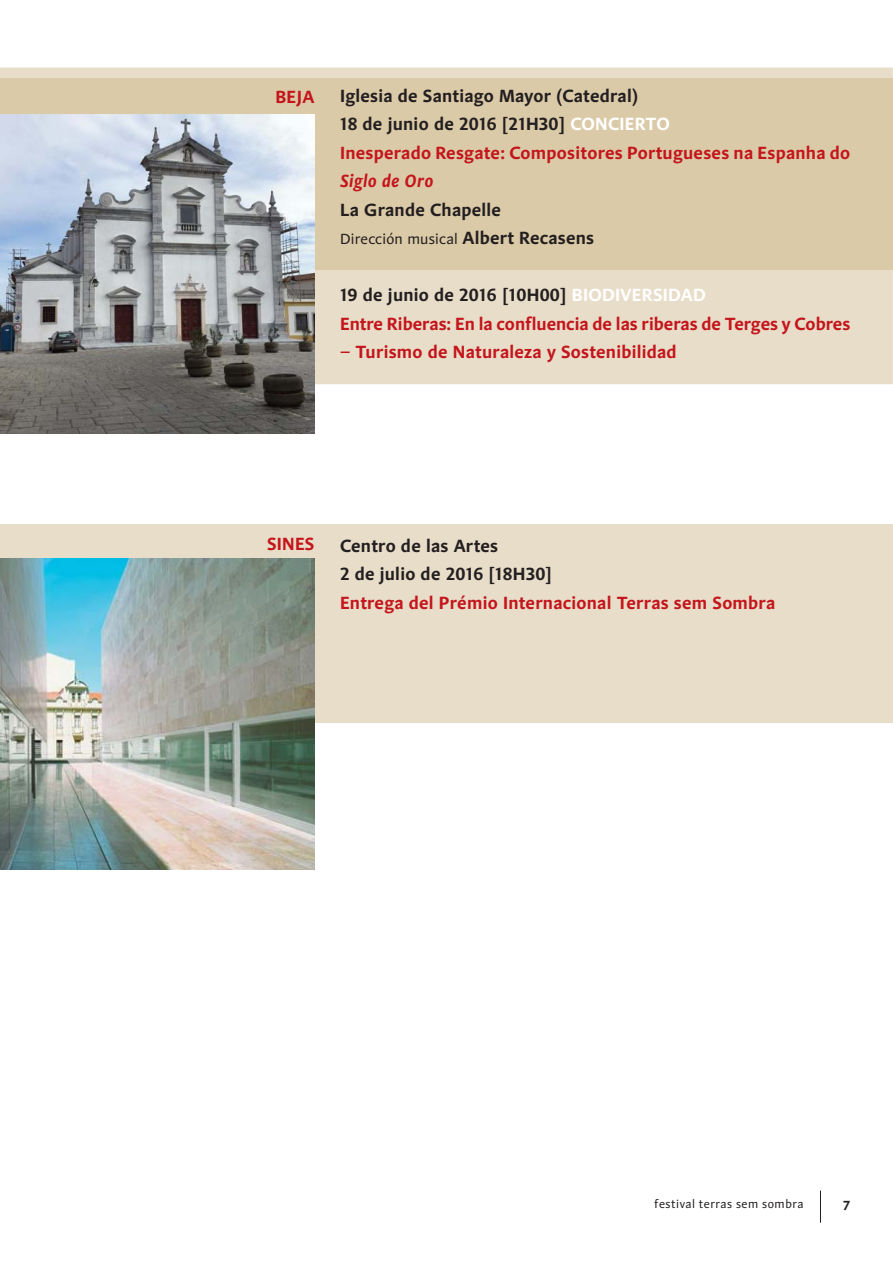
<style>
.page{position:relative;width:893px;height:1263px;background:#fff}
.page>*{position:absolute;margin:0;border:0;box-sizing:border-box;transform-origin:0 0}
.t1{font:700 18px/28.5px "Stella";letter-spacing:.015em;color:#c4151c}
.t2{font:700 18px/28.5px "Stella";letter-spacing:.015em;color:#231f20}
.t3{font:italic 700 18px "Stella";letter-spacing:.015em;color:#c4151c}
.t4{font:15px "Stella";letter-spacing:.015em;color:#231f20}
.t5{font:700 13.5px "Stella";color:#231f20}
.t6{font:12px "Stella";letter-spacing:.05em;color:#231f20}
.s1{color:#fff}
.s2{color:#c4151c}
.s3{font-weight:700;font-size:18px}
.s4{color:#231f20}
</style>
<div class="page">
<div style="left:0;top:68px;width:892px;height:316px;background:#e8ddc8"></div>
<div style="left:0;top:524px;width:892px;height:199px;background:#e8ddc8"></div>
<div style="left:0;top:78px;width:892px;height:192px;background:#dbcaa7"></div>
<hr style="left:820px;top:1191px;width:1px;height:32px;background:#231f20">
<img style="left:0;top:115px;width:314px;height:319px">
<img style="left:0;top:559px;width:314px;height:310px">
<p class="t1" style="left:275px;top:84px;width:41px">BEJA</p>
<p class="t2" style="left:340px;top:83px;width:512px">Iglesia de Santiago Mayor (Catedral)<br>18 de junio de 2016 [21H30] <span class="s1">CONCIERTO<br></span><span class="s2">Inesperado Resgate: Compositores Portugueses na Espanha do</span></p>
<p class="t3" style="left:340px;top:174px;width:95px">Siglo de Oro</p>
<p class="t2" style="left:340px;top:197px;width:163px">La Grande Chapelle</p>
<p class="t4" style="left:340px;top:233px;width:256px">Dirección musical <span class="s3">Albert Recasens</span></p>
<p class="t1" style="left:340px;top:282px;width:512px"><span class="s4">19 de junio de 2016 [10H00]</span> <span class="s1">BIODIVERSIDAD<br></span>Entre Riberas: En la confluencia de las riberas de Terges y Cobres</p>
<p class="t1" style="left:340px;top:339px;width:338px">– Turismo de Naturaleza y Sostenibilidad</p>
<p class="t1" style="left:267px;top:531px;width:49px">SINES</p>
<p class="t2" style="left:340px;top:533px;width:214px">Centro de las Artes<br>2 de julio de 2016 [18H30]</p>
<p class="t1" style="left:340px;top:590px;width:437px">Entrega del Prémio Internacional Terras sem Sombra</p>
<p class="t6" style="left:654px;top:1200px;width:151px">festival terras sem sombra</p>
<p class="t5" style="left:843px;top:1200px;width:9px">7</p>
</div>
